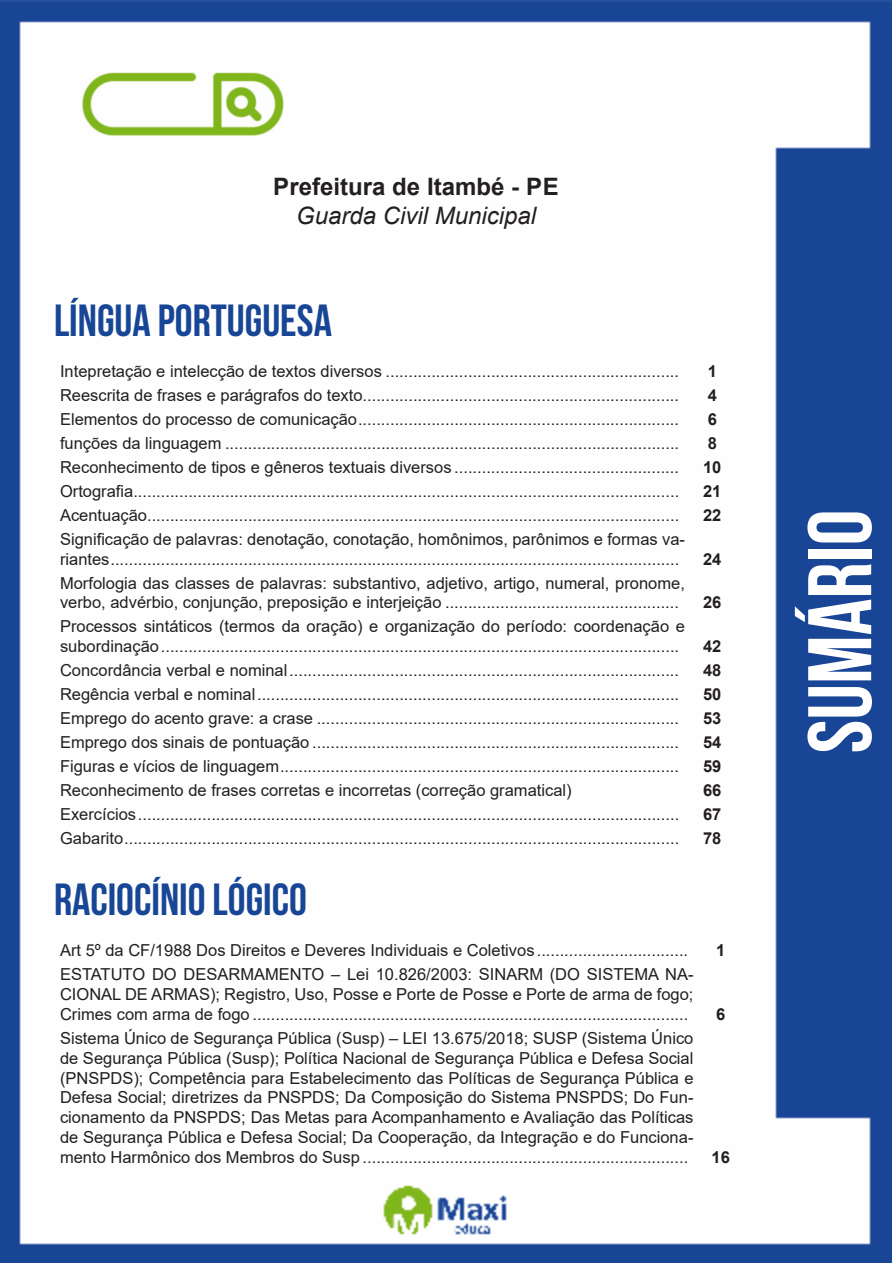
<style>
.page{position:relative;width:893px;height:1263px;background:#fff}
.page>*{position:absolute;margin:0;border:0;box-sizing:border-box;transform-origin:0 0}
.t1{font:700 90px "Bebas Neue";color:#fff}
.t2{font:700 45px "Bebas Neue";color:#184696}
.t3{font:700 24px "Arial";color:#231f20}
.t4{font:italic 24px "Arial";color:#231f20}
.ALTERNATIVAS{font:16.5px/19.8px "Arial";color:#231f20}
.INDICE{font:700 16.5px "Arial";color:#231f20}
.ALTERNATIVAS-2{font:700 16.5px "Arial";color:#231f20}
</style>
<div class="page">
<img style="left:0;top:0;width:892px;height:1263px">
<div style="left:53px;top:55px;width:317px;height:121px;background:#fff"></div>
<img style="left:82px;top:72px;width:201px;height:64px">
<p class="t3" style="left:273px;top:170px;width:287px">Prefeitura de Itambé - PE</p>
<p class="t4" style="left:296px;top:200px;width:242px">Guarda Civil Municipal</p>
<p class="t2" style="left:54px;top:295px;width:279px">LÍNGUA PORTUGUESA</p>
<p class="ALTERNATIVAS" style="left:60px;top:361px;width:621px">Intepretação e intelecção de textos diversos ................................................................</p>
<p class="INDICE" style="left:708px;top:359px;width:11px">1</p>
<p class="ALTERNATIVAS" style="left:60px;top:385px;width:621px">Reescrita de frases e parágrafos do texto.....................................................................</p>
<p class="INDICE" style="left:708px;top:383px;width:11px">4</p>
<p class="ALTERNATIVAS" style="left:60px;top:409px;width:621px">Elementos do processo de comunicação......................................................................</p>
<p class="INDICE" style="left:708px;top:407px;width:11px">6</p>
<p class="ALTERNATIVAS" style="left:60px;top:433px;width:621px">funções da linguagem ...................................................................................................</p>
<p class="INDICE" style="left:708px;top:431px;width:11px">8</p>
<p class="ALTERNATIVAS" style="left:60px;top:457px;width:621px">Reconhecimento de tipos e gêneros textuais diversos .................................................</p>
<p class="INDICE" style="left:703px;top:455px;width:20px">10</p>
<p class="ALTERNATIVAS" style="left:60px;top:481px;width:621px">Ortografia.......................................................................................................................</p>
<p class="INDICE" style="left:703px;top:479px;width:20px">21</p>
<p class="ALTERNATIVAS" style="left:60px;top:505px;width:621px">Acentuação....................................................................................................................</p>
<p class="INDICE" style="left:703px;top:503px;width:20px">22</p>
<p class="ALTERNATIVAS" style="left:60px;top:529px;width:626px">Significação de palavras: denotação, conotação, homônimos, parônimos e formas va&shy;riantes............................................................................................................................</p>
<p class="INDICE" style="left:703px;top:547px;width:20px">24</p>
<p class="ALTERNATIVAS" style="left:60px;top:573px;width:626px">Morfologia das classes de palavras: substantivo, adjetivo, artigo, numeral, pronome, verbo, advérbio, conjunção, preposição e interjeição ...................................................</p>
<p class="ALTERNATIVAS" style="left:60px;top:617px;width:626px">Processos sintáticos (termos da oração) e organização do período: coordenação e subordinação.................................................................................................................</p>
<p class="INDICE" style="left:703px;top:591px;width:20px">26</p>
<p class="INDICE" style="left:703px;top:635px;width:20px">42</p>
<p class="ALTERNATIVAS" style="left:60px;top:660px;width:621px">Concordância verbal e nominal.....................................................................................</p>
<p class="INDICE" style="left:703px;top:659px;width:20px">48</p>
<p class="ALTERNATIVAS" style="left:60px;top:684px;width:621px">Regência verbal e nominal............................................................................................</p>
<p class="INDICE" style="left:703px;top:683px;width:20px">50</p>
<p class="ALTERNATIVAS" style="left:60px;top:708px;width:621px">Emprego do acento grave: a crase ...............................................................................</p>
<p class="INDICE" style="left:703px;top:707px;width:20px">53</p>
<p class="ALTERNATIVAS" style="left:60px;top:732px;width:621px">Emprego dos sinais de pontuação ................................................................................</p>
<p class="INDICE" style="left:703px;top:731px;width:20px">54</p>
<p class="ALTERNATIVAS" style="left:60px;top:756px;width:621px">Figuras e vícios de linguagem.......................................................................................</p>
<p class="INDICE" style="left:703px;top:755px;width:20px">59</p>
<p class="ALTERNATIVAS" style="left:60px;top:780px;width:513px">Reconhecimento de frases corretas e incorretas (correção gramatical)</p>
<p class="INDICE" style="left:703px;top:779px;width:20px">66</p>
<p class="ALTERNATIVAS" style="left:60px;top:804px;width:621px">Exercícios......................................................................................................................</p>
<p class="INDICE" style="left:703px;top:803px;width:20px">67</p>
<p class="ALTERNATIVAS" style="left:60px;top:828px;width:621px">Gabarito.........................................................................................................................</p>
<p class="INDICE" style="left:703px;top:827px;width:20px">78</p>
<p class="t2" style="left:54px;top:875px;width:254px">RACIOCÍNIO LÓGICO</p>
<p class="ALTERNATIVAS" style="left:60px;top:941px;width:630px">Art 5º da CF/1988 Dos Direitos e Deveres Individuais e Coletivos .................................</p>
<p class="ALTERNATIVAS-2" style="left:716px;top:939px;width:11px">1</p>
<p class="ALTERNATIVAS" style="left:60px;top:965px;width:635px;text-align:justify">ESTATUTO DO DESARMAMENTO – Lei 10.826/2003: SINARM (DO SISTEMA NA-CIONAL DE ARMAS); Registro, Uso, Posse e Porte de Posse e Porte de arma de fogo; Crimes com arma de fogo ...............................................................................................</p>
<p class="ALTERNATIVAS-2" style="left:716px;top:1002px;width:11px">6</p>
<p class="ALTERNATIVAS" style="left:60px;top:1028px;width:635px;text-align:justify">Sistema Único de Segurança Pública (Susp) – LEI 13.675/2018; SUSP (Sistema Único de Segurança Pública (Susp); Política Nacional de Segurança Pública e Defesa Social (PNSPDS); Competência para Estabelecimento das Políticas de Segurança Pública e Defesa Social; diretrizes da PNSPDS; Da Composição do Sistema PNSPDS; Do Fun&shy;cionamento da PNSPDS; Das Metas para Acompanhamento e Avaliação das Políticas de Segurança Pública e Defesa Social; Da Cooperação, da Integração e do Funciona&shy;mento Harmônico dos Membros do Susp .......................................................................</p>
<p class="ALTERNATIVAS-2" style="left:712px;top:1145px;width:20px">16</p>
<h1 class="t1" style="left:791px;top:753px;width:245px;rotate:-90deg">SUMÁRIO</h1>
</div>
